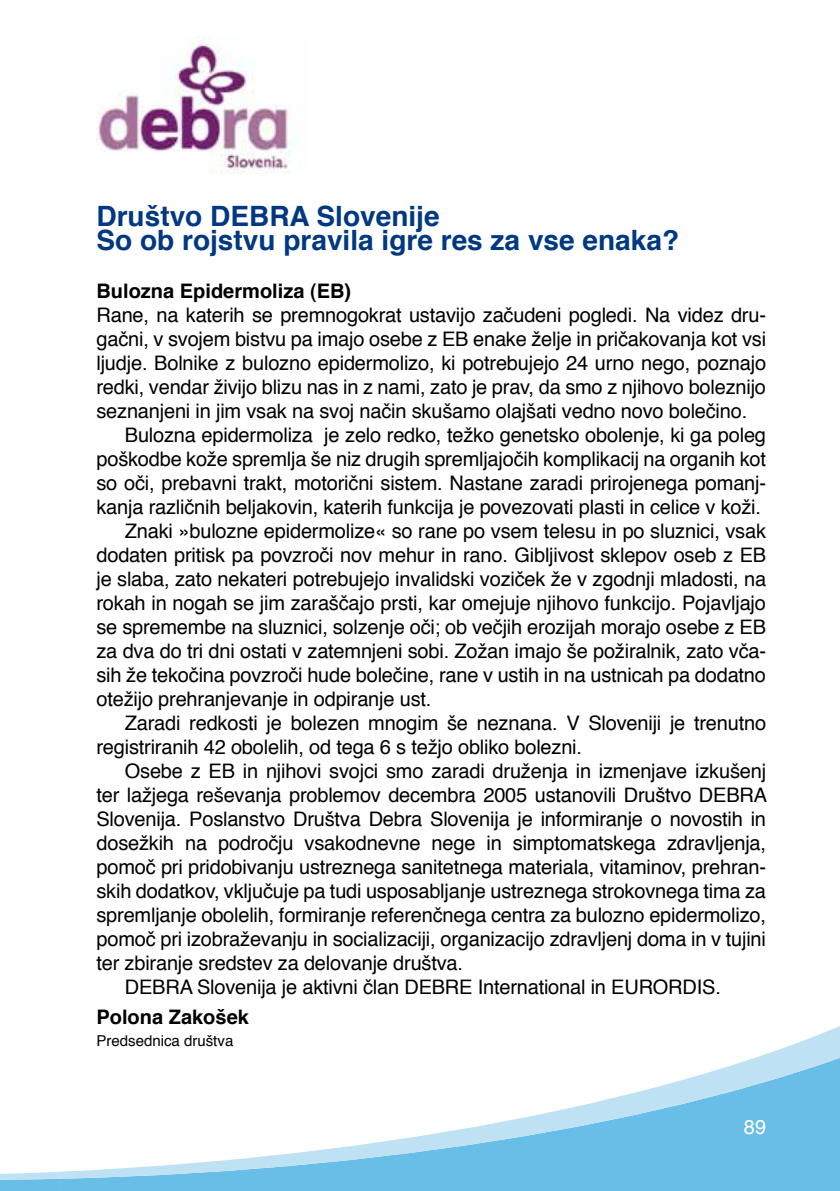
<style>
.page{position:relative;width:840px;height:1191px;background:#fff}
.page>*{position:absolute;margin:0;border:0;box-sizing:border-box;transform-origin:0 0}
.t1{font:700 28px/24px "Helvetica";color:#003882}
.t2{font:20px "Helvetica";letter-spacing:-.01em;color:#000}
.t3{font:700 20px "Helvetica";color:#000}
.t4{font:20px "Helvetica";color:#fff}
.t5{font:15px "Helvetica";color:#000}
</style>
<div class="page">
<svg style="left:0;top:1171px;width:60px;height:20px"></svg>
<div style="left:60px;top:1178px;width:779px;height:13px;background:#68bee7"></div>
<svg style="left:60px;top:1026px;width:779px;height:152px"></svg>
<img style="left:96px;top:36px;width:200px;height:138px">
<h1 class="t1" style="left:96px;top:205px;width:584px">Društvo DEBRA Slovenije<br>So ob rojstvu pravila igre res za vse enaka?</h1>
<p class="t3" style="left:96px;top:275px;width:256px">Bulozna Epidermoliza (EB)</p>
<p class="t2" style="left:96px;top:300px;width:670px">Rane, na katerih se premnogokrat ustavijo začudeni pogledi. Na videz dru-</p>
<p class="t2" style="left:96px;top:324px;width:670px">gačni, v svojem bistvu pa imajo osebe z EB enake želje in pričakovanja kot vsi</p>
<p class="t2" style="left:96px;top:348px;width:670px">ljudje. Bolnike z bulozno epidermolizo, ki potrebujejo 24 urno nego, poznajo</p>
<p class="t2" style="left:96px;top:372px;width:670px">redki, vendar živijo blizu nas in z nami, zato je prav, da smo z njihovo boleznijo</p>
<p class="t2" style="left:96px;top:396px;width:652px">seznanjeni in jim vsak na svoj način skušamo olajšati vedno novo bolečino.</p>
<p class="t2" style="left:125px;top:420px;width:642px">Bulozna epidermoliza je zelo redko, težko genetsko obolenje, ki ga poleg</p>
<p class="t2" style="left:96px;top:444px;width:670px">poškodbe kože spremlja še niz drugih spremljajočih komplikacij na organih kot</p>
<p class="t2" style="left:96px;top:468px;width:670px">so oči, prebavni trakt, motorični sistem. Nastane zaradi prirojenega pomanj-</p>
<p class="t2" style="left:96px;top:492px;width:665px">kanja različnih beljakovin, katerih funkcija je povezovati plasti in celice v koži.</p>
<p class="t2" style="left:125px;top:516px;width:642px">Znaki »bulozne epidermolize« so rane po vsem telesu in po sluznici, vsak</p>
<p class="t2" style="left:96px;top:540px;width:670px">dodaten pritisk pa povzroči nov mehur in rano. Gibljivost sklepov oseb z EB</p>
<p class="t2" style="left:96px;top:564px;width:670px">je slaba, zato nekateri potrebujejo invalidski voziček že v zgodnji mladosti, na</p>
<p class="t2" style="left:96px;top:588px;width:670px">rokah in nogah se jim zaraščajo prsti, kar omejuje njihovo funkcijo. Pojavljajo</p>
<p class="t2" style="left:96px;top:612px;width:670px">se spremembe na sluznici, solzenje oči; ob večjih erozijah morajo osebe z EB</p>
<p class="t2" style="left:96px;top:636px;width:670px">za dva do tri dni ostati v zatemnjeni sobi. Zožan imajo še požiralnik, zato vča-</p>
<p class="t2" style="left:96px;top:660px;width:670px">sih že tekočina povzroči hude bolečine, rane v ustih in na ustnicah pa dodatno</p>
<p class="t2" style="left:96px;top:684px;width:336px">otežijo prehranjevanje in odpiranje ust.</p>
<p class="t2" style="left:125px;top:708px;width:642px">Zaradi redkosti je bolezen mnogim še neznana. V Sloveniji je trenutno</p>
<p class="t2" style="left:96px;top:732px;width:487px">registriranih 42 obolelih, od tega 6 s težjo obliko bolezni.</p>
<p class="t2" style="left:125px;top:756px;width:642px">Osebe z EB in njihovi svojci smo zaradi druženja in izmenjave izkušenj</p>
<p class="t2" style="left:96px;top:780px;width:671px">ter lažjega reševanja problemov decembra 2005 ustanovili Društvo DEBRA</p>
<p class="t2" style="left:96px;top:804px;width:670px">Slovenija. Poslanstvo Društva Debra Slovenija je informiranje o novostih in</p>
<p class="t2" style="left:96px;top:828px;width:670px">dosežkih na področju vsakodnevne nege in simptomatskega zdravljenja,</p>
<p class="t2" style="left:96px;top:852px;width:670px">pomoč pri pridobivanju ustreznega sanitetnega materiala, vitaminov, prehran-</p>
<p class="t2" style="left:96px;top:876px;width:670px">skih dodatkov, vključuje pa tudi usposabljanje ustreznega strokovnega tima za</p>
<p class="t2" style="left:96px;top:900px;width:670px">spremljanje obolelih, formiranje referenčnega centra za bulozno epidermolizo,</p>
<p class="t2" style="left:96px;top:924px;width:670px">pomoč pri izobraževanju in socializaciji, organizacijo zdravljenj doma in v tujini</p>
<p class="t2" style="left:96px;top:948px;width:368px">ter zbiranje sredstev za delovanje društva.</p>
<p class="t2" style="left:125px;top:972px;width:597px">DEBRA Slovenija je aktivni član DEBRE International in EURORDIS.</p>
<p class="t3" style="left:96px;top:1000px;width:154px">Polona Zakošek</p>
<p class="t5" style="left:96px;top:1029px;width:138px">Predsednica društva</p>
<p class="t4" style="left:743px;top:1111px;width:24px">89</p>
</div>
